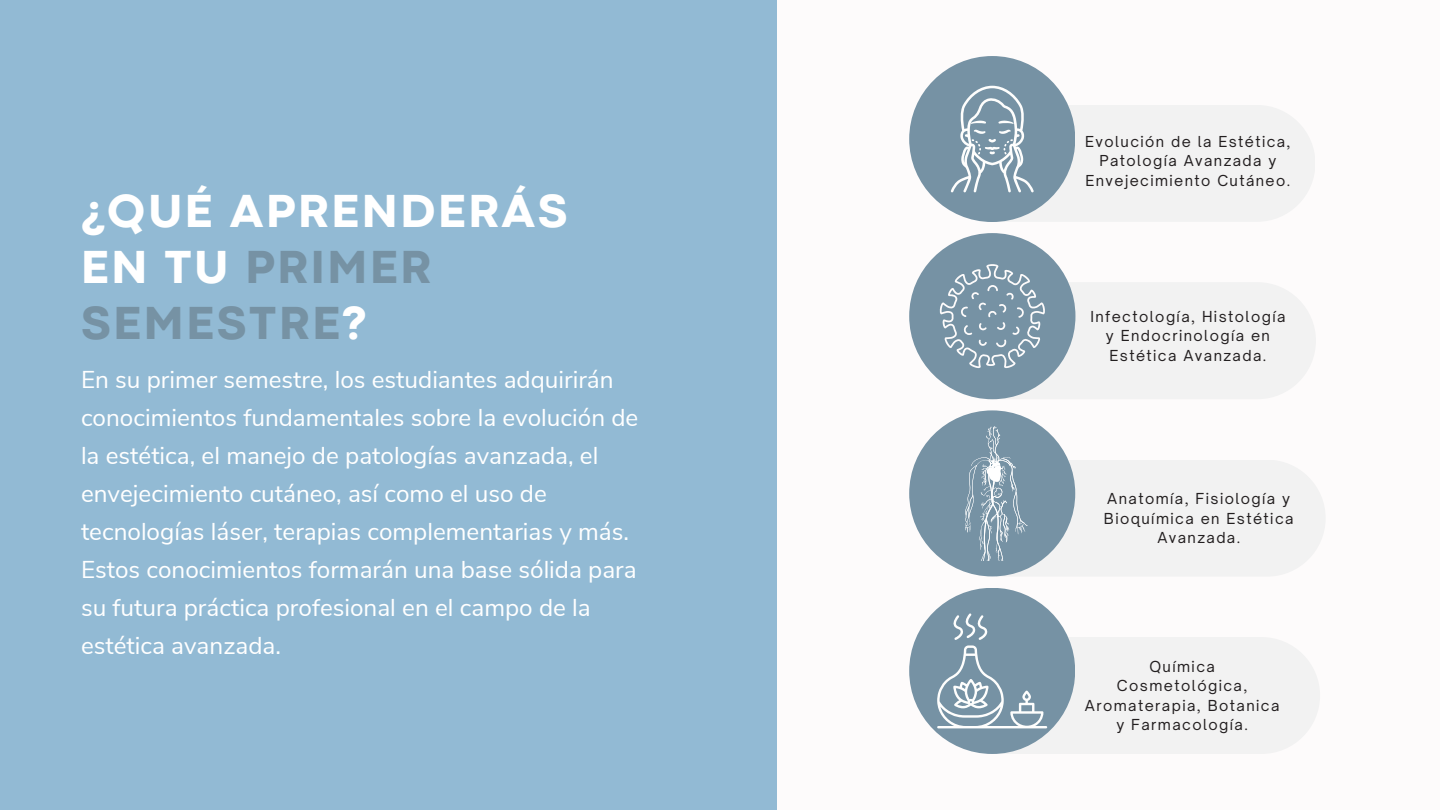
<style>
.page{position:relative;width:1440px;height:810px;background:#fdfbfb}
.page>*{position:absolute;margin:0;border:0;box-sizing:border-box;transform-origin:0 0}
.t1{font:800 48.4px/56.2px "Codec Pro";letter-spacing:.06em;color:#fff}
.t2{font:24.3px/38px "Nunito Sans";color:#fff}
.t3{font:14.5px/19.6px "Open Sauce One";letter-spacing:.1em;color:#231f20;text-align:center}
.s1{color:#7692a4}
</style>
<div class="page">
<div style="left:0;top:0;width:777px;height:810px;background:#92bad4"></div>
<div style="left:909px;top:56px;width:166px;height:166px;background:#7692a4;border-radius:50%"></div>
<div style="left:909px;top:233px;width:166px;height:166px;background:#7692a4;border-radius:50%"></div>
<div style="left:909px;top:410px;width:166px;height:166px;background:#7692a4;border-radius:50%"></div>
<div style="left:909px;top:588px;width:166px;height:166px;background:#7692a4;border-radius:50%"></div>
<svg style="left:951px;top:86px;width:364px;height:136px"></svg>
<svg style="left:939px;top:264px;width:377px;height:135px"></svg>
<svg style="left:965px;top:426px;width:360px;height:151px"></svg>
<svg style="left:937px;top:613px;width:383px;height:141px"></svg>
<h2 class="t1" style="left:81px;top:186px;width:488px">¿QUÉ APRENDERÁS<br>EN TU <span class="s1">PRIMER<br>SEMESTRE</span>?</h2>
<h1 class="t2" style="left:81px;top:361px;width:559px">En su primer semestre, los estudiantes adquirirán conocimientos fundamentales sobre la evolución de la estética, el manejo de patologías avanzada, el envejecimiento cutáneo, así como el uso de tecnologías láser, terapias complementarias y más.<br>Estos conocimientos formarán una base sólida para su futura práctica profesional en el campo de la estética avanzada.</h1>
<p class="t3" style="left:1085px;top:131px;width:207px;line-height:19.9px">Evolución de la Estética,<br>Patología Avanzada y<br>Envejecimiento Cutáneo.</p>
<p class="t3" style="left:1090px;top:307px;width:197px">Infectología, Histología y Endocrinología en<br>Estética Avanzada.</p>
<p class="t3" style="left:1104px;top:489px;width:191px">Anatomía, Fisiología y<br>Bioquímica en Estética<br>Avanzada.</p>
<p class="t3" style="left:1085px;top:656px;width:196px">Química<br>Cosmetológica,<br>Aromaterapia, Botanica y Farmacología.</p>
</div>
